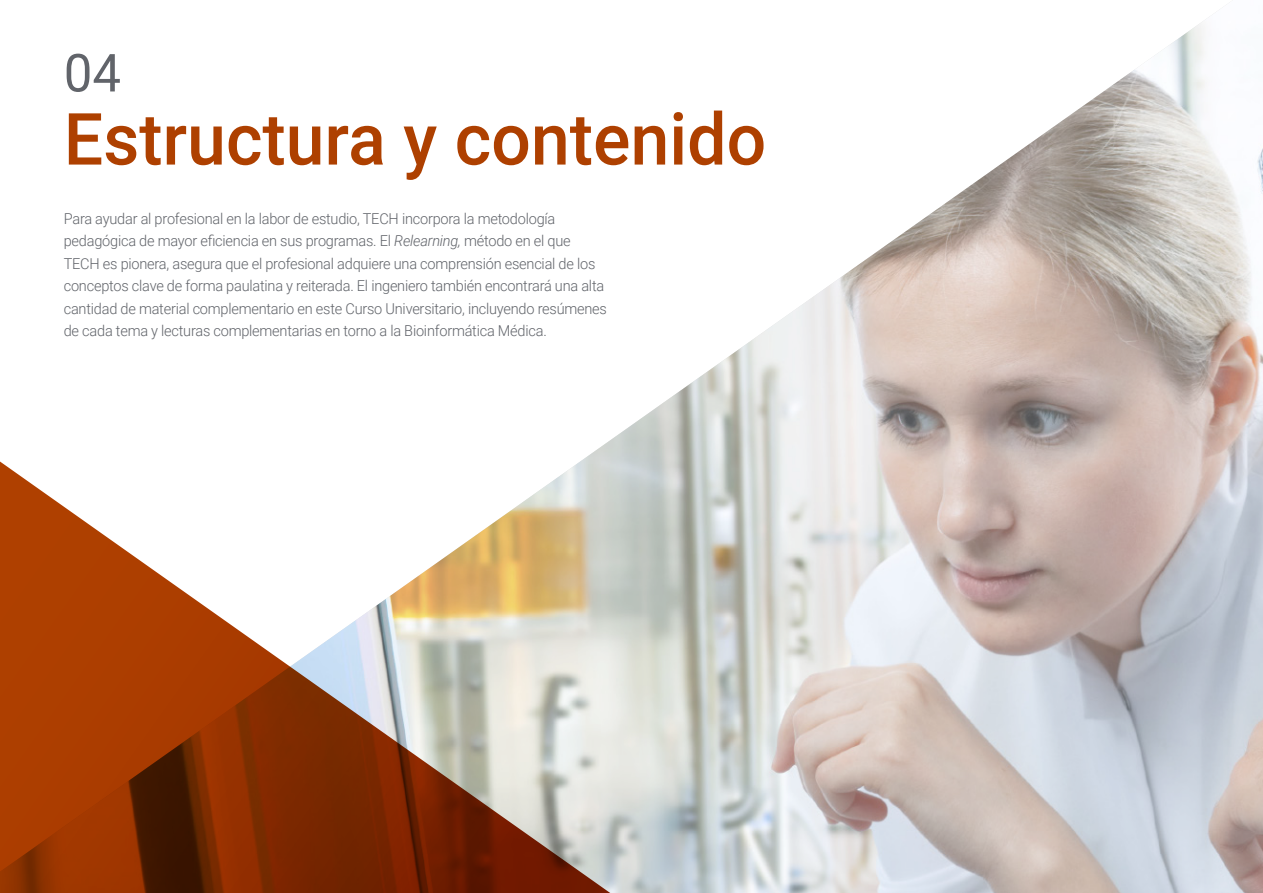
<style>
.page{position:relative;width:1263px;height:893px;background:#fff}
.page>*{position:absolute;margin:0;border:0;box-sizing:border-box;transform-origin:0 0}
.t1{font:500 72px "Roboto";color:#ae4000}
.t2{font:52.5px "Roboto";color:#61646a}
.t3{font:300 15px/22.5px "Roboto";letter-spacing:-.015em;color:#61646a}
.s1{font-style:italic}
</style>
<div class="page">
<img style="left:602px;top:19px;width:661px;height:874px">
<svg style="left:0;top:446px;width:640px;height:447px"></svg>
<h2 class="t2" style="left:64px;top:36px;width:59px">04</h2>
<h1 class="t1" style="left:64px;top:89px;width:704px">Estructura y contenido</h1>
<p class="t3" style="left:64px;top:207px;width:545px">Para ayudar al profesional en la labor de estudio, TECH incorpora la metodología pedagógica de mayor eficiencia en sus programas. El <span class="s1">Relearning,</span> método en el que TECH es pionera, asegura que el profesional adquiere una comprensión esencial de los conceptos clave de forma paulatina y reiterada. El ingeniero también encontrará una alta cantidad de material complementario en este Curso Universitario, incluyendo resúmenes de cada tema y lecturas complementarias en torno a la Bioinformática Médica.</p>
</div>
